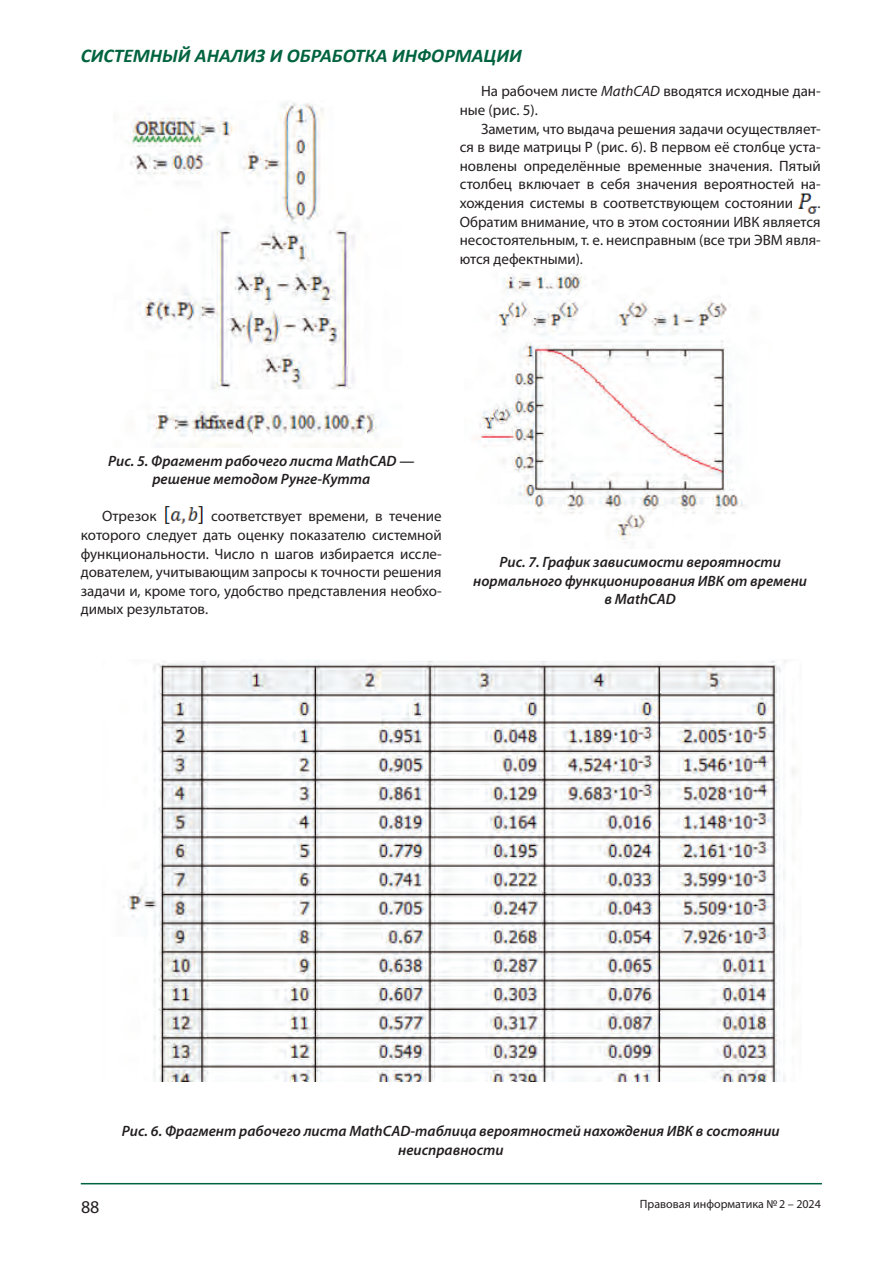
<style>
.page{position:relative;width:893px;height:1263px;background:#fff}
.page>*{position:absolute;margin:0;border:0;box-sizing:border-box;transform-origin:0 0}
.t1{font:italic 700 19.5px "Calibri";color:#00633f}
.t2{font:18px "Myriad Pro";color:#231f20}
.t3{font:15px/18.6px "Myriad Pro";color:#231f20;text-align:justify}
.t4{font:italic 600 15px/18.6px "Myriad Pro";color:#231f20;text-align:center}
.t5{font:12px "Myriad Pro";color:#231f20}
.s1{font-style:italic}
</style>
<div class="page">
<hr style="left:81px;top:1183px;width:741px;height:1px;background:#00633f">
<img style="left:128px;top:100px;width:253px;height:347px">
<img style="left:164px;top:506px;width:39px;height:18px">
<img style="left:798px;top:193px;width:20px;height:21px">
<img style="left:476px;top:273px;width:269px;height:270px">
<img style="left:123px;top:660px;width:672px;height:422px">
<h1 class="t1" style="left:81px;top:44px;width:443px">СИСТЕМНЫЙ АНАЛИЗ И ОБРАБОТКА ИНФОРМАЦИИ</h1>
<p class="t3" style="left:460px;top:82px;width:362px;text-indent:21px">На рабочем листе <span class="s1">MathCAD</span> вводятся исходные дан&shy;ные (рис. 5).</p>
<p class="t3" style="left:460px;top:119px;width:362px;text-indent:21px">Заметим, что выдача решения задачи осуществляет&shy;ся в виде матрицы Р (рис. 6). В первом её столбце уста&shy;новлены определённые временные значения. Пятый столбец включает в себя значения вероятностей на&shy;хождения системы в соответствующем состоянии</p>
<p class="t3" style="left:460px;top:193px;width:362px;text-indent:358px">.<br>Обратим внимание, что в этом состоянии ИВК является несостоятельным, т. е. неисправным (все три ЭВМ явля&shy;ются дефектными).</p>
<p class="t4" style="left:108px;top:451px;width:308px">Рис. 5. Фрагмент рабочего листа MathCAD — решение методом Рунге-Кутта</p>
<p class="t3" style="left:102px;top:507px;width:56px">Отрезок</p>
<p class="t3" style="left:81px;top:507px;width:362px;text-indent:130px">соответствует времени, в течение которого следует дать оценку показателю системной функциональности. Число n шагов избирается иссле&shy;дователем, учитывающим запросы к точности решения задачи и, кроме того, удобство представления необхо&shy;димых результатов.</p>
<p class="t4" style="left:473px;top:552px;width:335px">Рис. 7. График зависимости вероятности нормального функционирования ИВК от времени в MathCAD</p>
<p class="t2" style="left:81px;top:1195px;width:20px">88</p>
<p class="t4" style="left:122px;top:1121px;width:659px">Рис. 6. Фрагмент рабочего листа MathCAD-таблица вероятностей нахождения ИВК в состоянии неисправности</p>
<p class="t5" style="left:640px;top:1197px;width:182px">Правовая информатика №2 – 2024</p>
</div>
